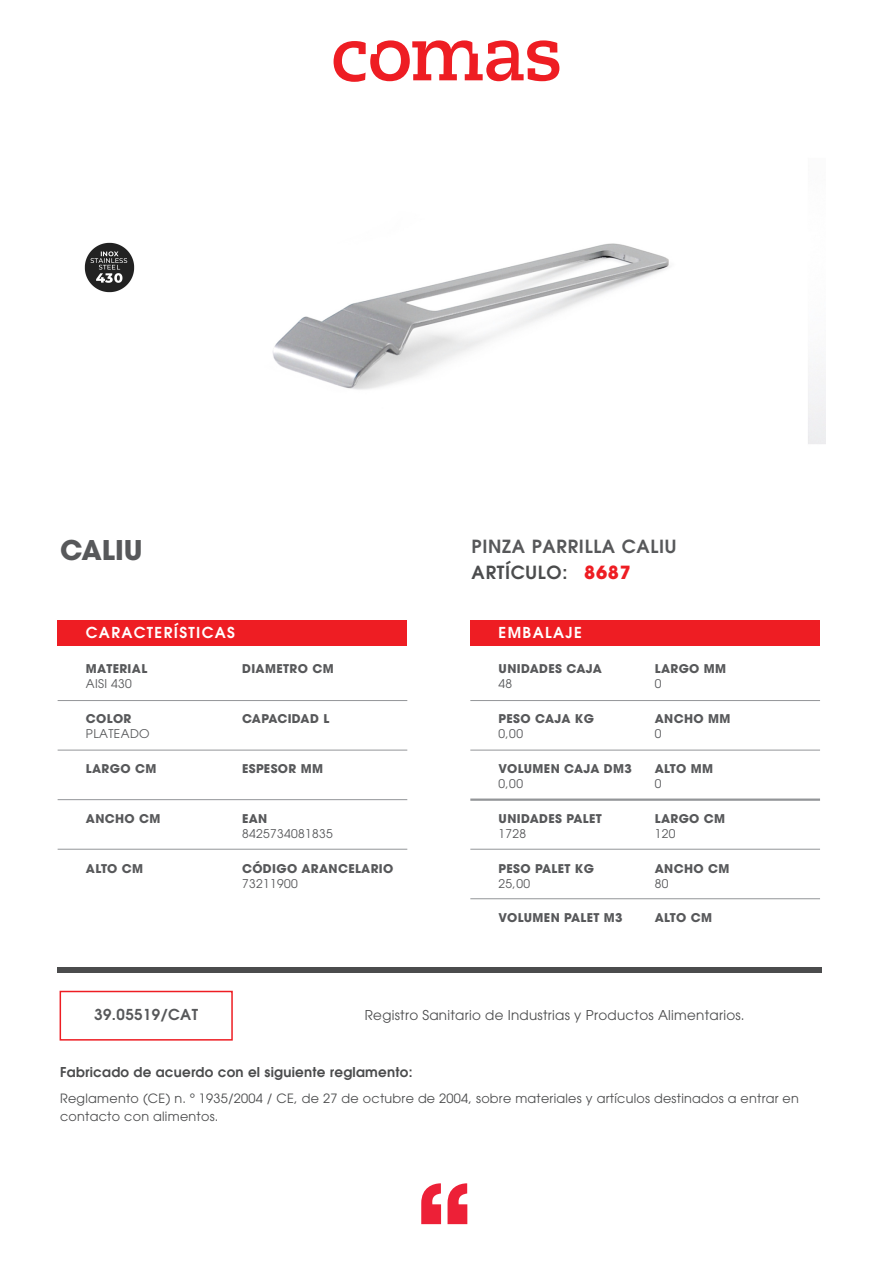
<style>
.page{position:relative;width:893px;height:1263px;background:#fff}
.page>*{position:absolute;margin:0;border:0;box-sizing:border-box;transform-origin:0 0}
.t1{font:700 27px "Avant Garde";color:#57585a}
.t2{font:600 18px/25.7px "Avant Garde";letter-spacing:.04em;color:#57585a}
.t3{font:600 15px "Avant Garde";letter-spacing:.09em;color:#fff}
.t4{font:600 15px "Avant Garde";letter-spacing:.03em;color:#57585a}
.t5{font:13.5px "Avant Garde";letter-spacing:.02em;color:#4b4c4d}
.t6{font:600 13.5px "Avant Garde";letter-spacing:.02em;color:#4b4c4d}
.t7{font:12.75px/18px "Avant Garde";letter-spacing:.02em;color:#4b4c4d}
.t8{font:700 12px "Avant Garde";letter-spacing:.03em;color:#57585a}
.t9{font:12px "Avant Garde";letter-spacing:.03em;color:#57585a}
.t10{font:700 12px "Avant Garde";letter-spacing:.01em;color:#57585a}
.s1{color:#4b4c4d}
.s2{font-weight:700;color:#ee1d23}
</style>
<div class="page">
<svg style="left:421px;top:1183px;width:20px;height:41px"></svg>
<svg style="left:448px;top:1183px;width:19px;height:41px"></svg>
<svg style="left:334px;top:40px;width:225px;height:42px"></svg>
<div style="left:58px;top:620px;width:349px;height:25px;background:#ee1d23"></div>
<div style="left:58px;top:967px;width:764px;height:6px;background:#4b4c4d"></div>
<hr style="left:58px;top:700px;width:349px;height:1px;background:#939598">
<hr style="left:58px;top:750px;width:349px;height:1px;background:#939598">
<hr style="left:58px;top:799px;width:349px;height:1px;background:#939598">
<hr style="left:58px;top:849px;width:349px;height:1px;background:#939598">
<div style="left:470px;top:620px;width:350px;height:25px;background:#ee1d23"></div>
<hr style="left:470px;top:700px;width:350px;height:1px;background:#939598">
<hr style="left:470px;top:750px;width:350px;height:1px;background:#939598">
<hr style="left:470px;top:798px;width:350px;height:3px;background:#939598">
<hr style="left:470px;top:849px;width:350px;height:1px;background:#939598">
<hr style="left:470px;top:898px;width:350px;height:1px;background:#939598">
<div style="left:60px;top:991px;width:173px;height:49px;border:2px solid #ee1d23"></div>
<img style="left:84px;top:242px;width:51px;height:51px">
<img style="left:272px;top:243px;width:553px;height:201px">
<h1 class="t1" style="left:60px;top:532px;width:84px">CALIU</h1>
<h2 class="t2" style="left:472px;top:533px;width:206px">PINZA PARRILLA CALIU<br><span class="s1">ARTÍCULO:</span> <span class="s2">8687</span></h2>
<p class="t3" style="left:86px;top:623px;width:151px">CARACTERÍSTICAS</p>
<p class="t8" style="left:86px;top:661px;width:63px">MATERIAL</p>
<p class="t9" style="left:86px;top:677px;width:48px">AISI 430</p>
<p class="t8" style="left:242px;top:661px;width:93px">DIAMETRO CM</p>
<p class="t8" style="left:86px;top:711px;width:47px">COLOR</p>
<p class="t9" style="left:86px;top:727px;width:65px">PLATEADO</p>
<p class="t10" style="left:242px;top:711px;width:89px">CAPACIDAD L</p>
<p class="t8" style="left:86px;top:761px;width:72px">LARGO CM</p>
<p class="t8" style="left:242px;top:761px;width:83px">ESPESOR MM</p>
<p class="t8" style="left:86px;top:810px;width:76px">ANCHO CM</p>
<p class="t8" style="left:242px;top:810px;width:27px">EAN</p>
<p class="t9" style="left:242px;top:826px;width:92px">8425734081835</p>
<p class="t3" style="left:499px;top:623px;width:85px">EMBALAJE</p>
<p class="t8" style="left:499px;top:661px;width:105px">UNIDADES CAJA</p>
<p class="t9" style="left:499px;top:677px;width:15px">48</p>
<p class="t8" style="left:499px;top:711px;width:97px">PESO CAJA KG</p>
<p class="t9" style="left:499px;top:727px;width:26px">0,00</p>
<p class="t8" style="left:499px;top:761px;width:135px">VOLUMEN CAJA DM3</p>
<p class="t9" style="left:499px;top:777px;width:26px">0,00</p>
<p class="t8" style="left:499px;top:810px;width:105px">UNIDADES PALET</p>
<p class="t9" style="left:499px;top:826px;width:29px">1728</p>
<p class="t8" style="left:655px;top:661px;width:73px">LARGO MM</p>
<p class="t9" style="left:655px;top:677px;width:8px">0</p>
<p class="t8" style="left:655px;top:711px;width:77px">ANCHO MM</p>
<p class="t9" style="left:655px;top:727px;width:8px">0</p>
<p class="t8" style="left:655px;top:761px;width:60px">ALTO MM</p>
<p class="t9" style="left:655px;top:777px;width:8px">0</p>
<p class="t8" style="left:655px;top:810px;width:72px">LARGO CM</p>
<p class="t9" style="left:655px;top:826px;width:22px">120</p>
<p class="t8" style="left:86px;top:860px;width:59px">ALTO CM</p>
<p class="t8" style="left:242px;top:860px;width:153px">CÓDIGO ARANCELARIO</p>
<p class="t9" style="left:242px;top:876px;width:57px">73211900</p>
<p class="t8" style="left:499px;top:860px;width:97px">PESO PALET KG</p>
<p class="t9" style="left:499px;top:876px;width:33px">25,00</p>
<p class="t8" style="left:499px;top:910px;width:126px">VOLUMEN PALET M3</p>
<p class="t8" style="left:655px;top:860px;width:76px">ANCHO CM</p>
<p class="t9" style="left:655px;top:876px;width:15px">80</p>
<p class="t8" style="left:655px;top:910px;width:59px">ALTO CM</p>
<p class="t4" style="left:94px;top:1005px;width:105px">39.05519/CAT</p>
<p class="t5" style="left:365px;top:1007px;width:381px">Registro Sanitario de Industrias y Productos Alimentarios.</p>
<p class="t6" style="left:60px;top:1063px;width:354px">Fabricado de acuerdo con el siguiente reglamento:</p>
<p class="t7" style="left:60px;top:1090px;width:740px">Reglamento (CE) n. º 1935/2004 / CE, de 27 de octubre de 2004, sobre materiales y artículos destinados a entrar en contacto con alimentos.</p>
</div>
